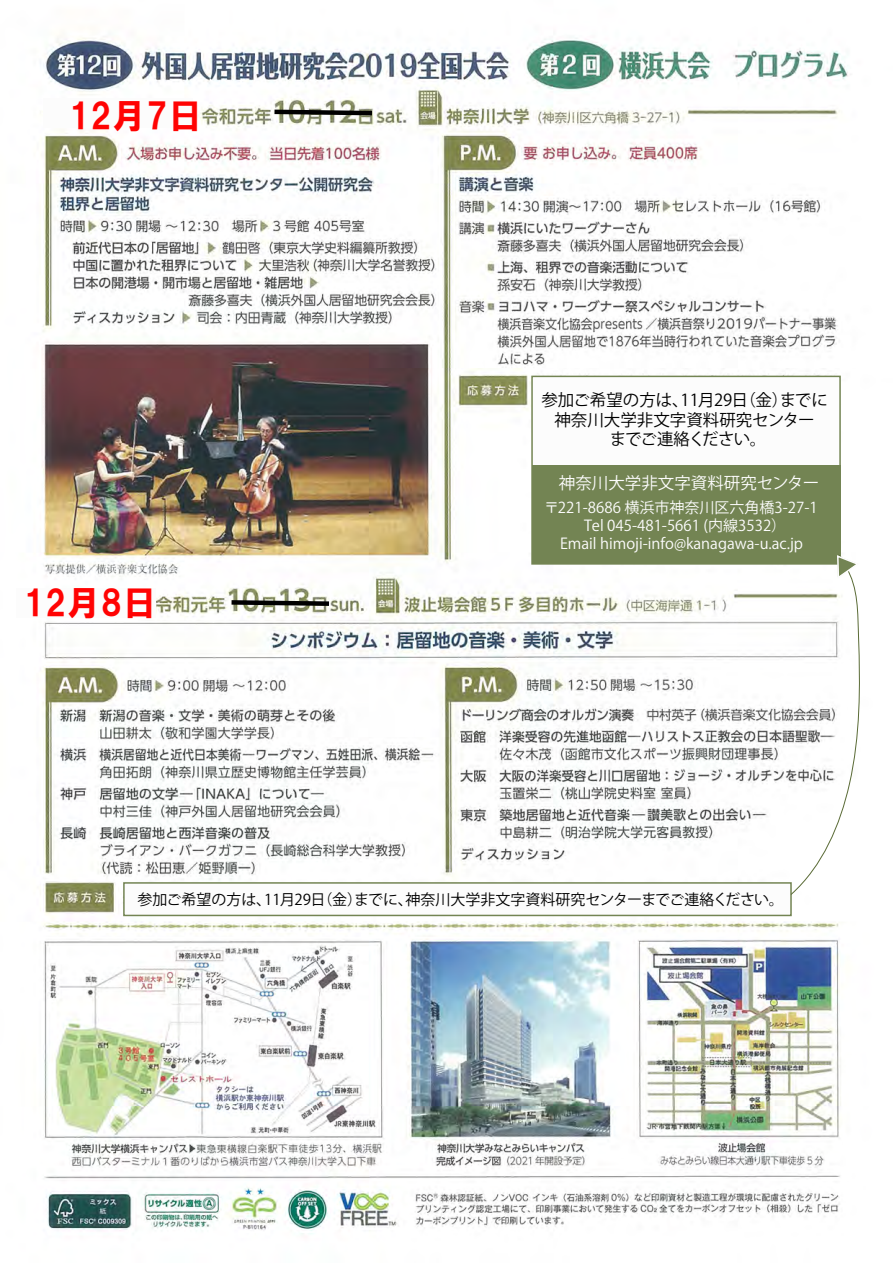
<style>
.page{position:relative;width:893px;height:1263px;background:#fff}
.page>*{position:absolute;margin:0;border:0;box-sizing:border-box;transform-origin:0 0}
.t1{font:34.5px "HGP Soei Kakugothic UB";color:#ff0303}
.t2{font:16.5px/19.8px "Koz Go Pr 6 N";color:#000;text-align:center}
.t3{font:16.5px "Koz Go Pr 6 N";color:#fcfcfc}
.t4{font:15px/18px "Koz Go Pr 6 N";color:#fcfcfc;text-align:center}
.t5{font:15px "Koz Go Pr 6 N";color:#000}
</style>
<div class="page">
<img style="left:40px;top:37px;width:808px;height:1197px">
<svg style="left:270px;top:107px;width:107px;height:11px"></svg>
<svg style="left:227px;top:598px;width:107px;height:10px"></svg>
<div style="left:531px;top:376px;width:310px;height:189px;background:#fcfcfc;border:2px solid #738453"></div>
<div style="left:123px;top:882px;width:669px;height:34px;background:#fcfcfc;border:2px solid #738453"></div>
<div style="left:532px;top:466px;width:308px;height:98px;background:#738453"></div>
<div style="left:43px;top:99px;width:149px;height:29px;background:#fcfcfc"></div>
<div style="left:16px;top:588px;width:140px;height:30px;background:#fcfcfc"></div>
<svg style="left:790px;top:549px;width:70px;height:346px"></svg>
<h1 class="t1" style="left:69px;top:98px;width:136px">12月7日</h1>
<h1 class="t1" style="left:23px;top:585px;width:136px">12月8日</h1>
<p class="t2" style="left:541px;top:390px;width:288px">参加ご希望の方は、11月29日（金）までに神奈川大学非文字資料研究センター<br>までご連絡ください。</p>
<p class="t3" style="left:559px;top:474px;width:262px">神奈川大学非文字資料研究センター</p>
<p class="t4" style="left:544px;top:499px;width:275px">〒221-8686 横浜市神奈川区六角橋3-27-1<br>Tel 045-481-5661 (内線3532）<br>Email himoji-info@kanagawa-u.ac.jp</p>
<p class="t5" style="left:137px;top:891px;width:648px">参加ご希望の方は、11月29日（金）までに、神奈川大学非文字資料研究センターまでご連絡ください。</p>
</div>
